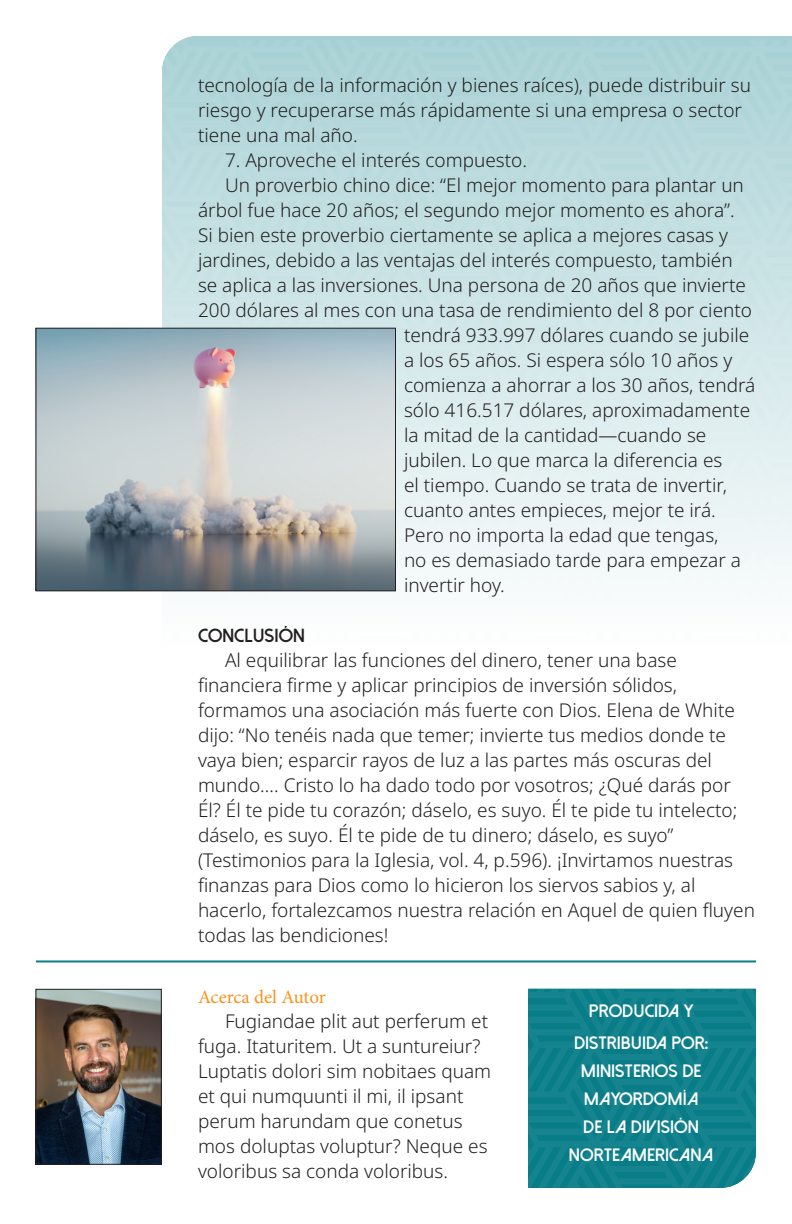
<style>
.page{position:relative;width:792px;height:1224px;background:#fff}
.page>*{position:absolute;margin:0;border:0;box-sizing:border-box;transform-origin:0 0}
.Body_Copy{font:300 19px/25px "Noto Sans";color:#231f20}
.Section{font:19px "Minion Pro";letter-spacing:-.005em;color:#f7931d}
.Section-2{font:800 19px "Dolce Vita";color:#231f20}
.Pull_Quote{font:800 18px/28px "Dolce Vita";color:#fff;text-align:center}
</style>
<div class="page">
<svg style="left:528px;top:989px;width:228px;height:199px;background:#11818c"></svg>
<svg style="left:162px;top:40px;width:630px;height:552px;background:#cbe3e5"></svg>
<img style="left:37px;top:330px;width:357px;height:259px">
<div style="left:35px;top:328px;width:361px;height:263px;border:1px solid #231f20"></div>
<hr style="left:36px;top:960px;width:720px;height:2px;background:#0a7d89">
<img style="left:37px;top:991px;width:123px;height:172px">
<div style="left:35px;top:989px;width:127px;height:176px;border:1px solid #231f20"></div>
<p class="Body_Copy" style="left:198px;top:73px;width:554px">tecnología de la información y bienes raíces), puede distribuir su riesgo y recuperarse más rápidamente si una empresa o sector tiene una mal año.</p>
<p class="Body_Copy" style="left:225px;top:148px;width:304px">7. Aproveche el interés compuesto.</p>
<p class="Body_Copy" style="left:225px;top:173px;width:520px">Un proverbio chino dice: “El mejor momento para plantar un</p>
<p class="Body_Copy" style="left:198px;top:198px;width:538px">árbol fue hace 20 años; el segundo mejor momento es ahora”.</p>
<p class="Body_Copy" style="left:198px;top:223px;width:531px">Si bien este proverbio ciertamente se aplica a mejores casas y</p>
<p class="Body_Copy" style="left:198px;top:248px;width:536px">jardines, debido a las ventajas del interés compuesto, también</p>
<p class="Body_Copy" style="left:198px;top:273px;width:549px">se aplica a las inversiones. Una persona de 20 años que invierte</p>
<p class="Body_Copy" style="left:198px;top:298px;width:556px">200 dólares al mes con una tasa de rendimiento del 8 por ciento</p>
<p class="Body_Copy" style="left:404px;top:323px;width:347px">tendrá 933.997 dólares cuando se jubile</p>
<p class="Body_Copy" style="left:404px;top:348px;width:330px">a los 65 años. Si espera sólo 10 años y</p>
<p class="Body_Copy" style="left:404px;top:373px;width:353px">comienza a ahorrar a los 30 años, tendrá</p>
<p class="Body_Copy" style="left:404px;top:398px;width:348px">sólo 416.517 dólares, aproximadamente</p>
<p class="Body_Copy" style="left:404px;top:423px;width:304px">la mitad de la cantidad—cuando se</p>
<p class="Body_Copy" style="left:404px;top:448px;width:320px">jubilen. Lo que marca la diferencia es</p>
<p class="Body_Copy" style="left:404px;top:473px;width:325px">el tiempo. Cuando se trata de invertir,</p>
<p class="Body_Copy" style="left:404px;top:498px;width:313px">cuanto antes empieces, mejor te irá.</p>
<p class="Body_Copy" style="left:404px;top:523px;width:316px">Pero no importa la edad que tengas,</p>
<p class="Body_Copy" style="left:404px;top:548px;width:338px">no es demasiado tarde para empezar a</p>
<p class="Body_Copy" style="left:404px;top:573px;width:102px">invertir hoy.</p>
<p class="Section-2" style="left:198px;top:626px;width:108px">CONCLUSIÓN</p>
<p class="Body_Copy" style="left:198px;top:648px;width:559px;text-indent:27px">Al equilibrar las funciones del dinero, tener una base financiera firme y aplicar principios de inversión sólidos, formamos una asociación más fuerte con Dios. Elena de White dijo: “No tenéis nada que temer; invierte tus medios donde te vaya bien; esparcir rayos de luz a las partes más oscuras del mundo…. Cristo lo ha dado todo por vosotros; ¿Qué darás por Él? Él te pide tu corazón; dáselo, es suyo. Él te pide tu intelecto; dáselo, es suyo. Él te pide de tu dinero; dáselo, es suyo” (Testimonios para la Iglesia, vol. 4, p.596). ¡Invirtamos nuestras finanzas para Dios como lo hicieron los siervos sabios y, al hacerlo, fortalezcamos nuestra relación en Aquel de quien fluyen todas las bendiciones!</p>
<p class="Section" style="left:198px;top:984px;width:129px">Acerca del Autor</p>
<p class="Body_Copy" style="left:198px;top:1009px;width:295px;text-indent:27px">Fugiandae plit aut perferum et fuga. Itaturitem. Ut a suntureiur?<br>Luptatis dolori sim nobitaes quam et qui numquunti il mi, il ipsant perum harundam que conetus mos doluptas voluptur? Neque es voloribus sa conda voloribus.</p>
<p class="Pull_Quote" style="left:574px;top:995px;width:136px;line-height:32px">PRODUCIDA Y<br>DISTRIBUIDA POR:</p>
<p class="Pull_Quote" style="left:569px;top:1057px;width:146px">MINISTERIOS DE<br>MAYORDOMÍA<br>DE LA DIVISIÓN<br>NORTEAMERICANA</p>
</div>
